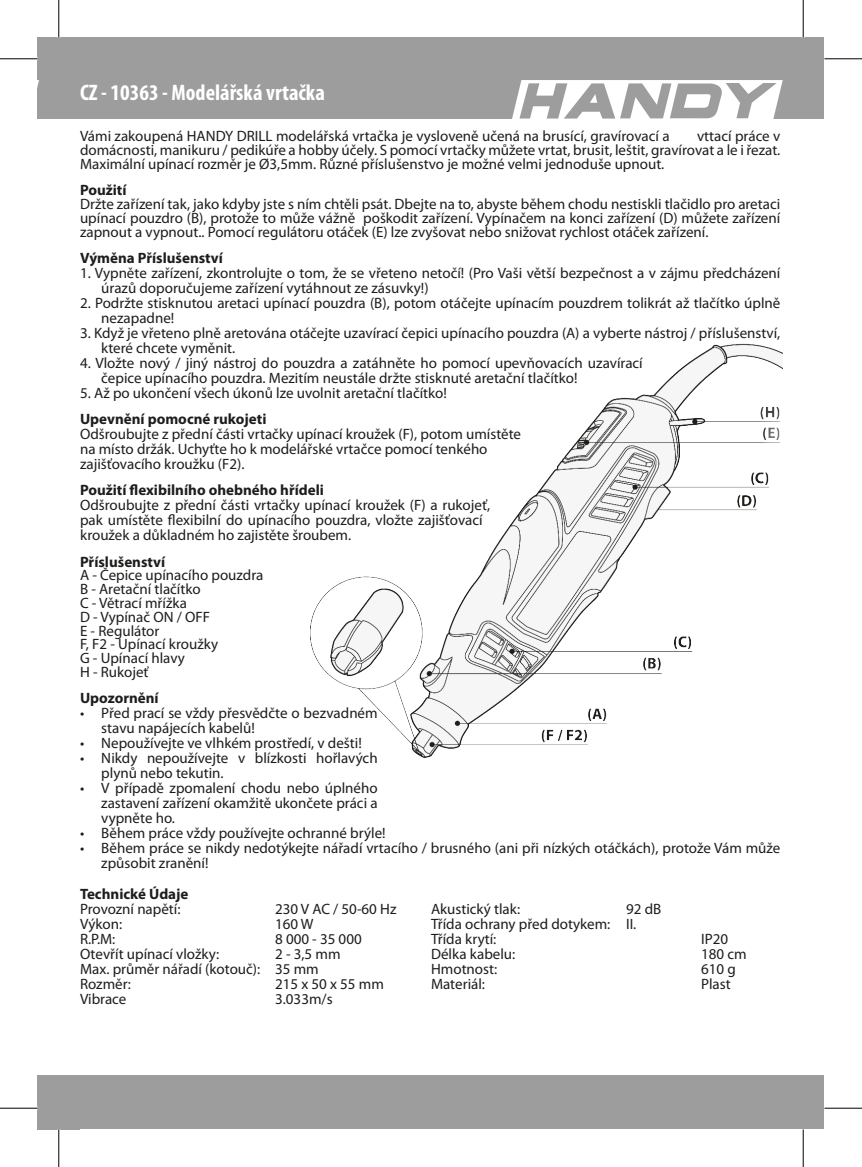
<style>
.page{position:relative;width:862px;height:1167px;background:#fff}
.page>*{position:absolute;margin:0;border:0;box-sizing:border-box;transform-origin:0 0}
.t1{font:700 condensed 22.5px "Myriad Pro";color:#fff}
.t2{font:15px/15px "Myriad Pro";color:#1d1d1b}
.t3{font:700 15px "Myriad Pro";color:#1d1d1b}
</style>
<div class="page">
<div style="left:38px;top:38px;width:786px;height:81px;background:#9d9d9d"></div>
<div style="left:38px;top:1075px;width:786px;height:53px;background:#9d9d9d"></div>
<svg style="left:512px;top:80px;width:270px;height:39px"></svg>
<img style="left:310px;top:343px;width:472px;height:415px">
<hr style="left:0;top:58px;width:38px;height:1px;background:#000">
<hr style="left:824px;top:58px;width:38px;height:1px;background:#000">
<hr style="left:0;top:1107px;width:38px;height:1px;background:#000">
<hr style="left:824px;top:1107px;width:38px;height:1px;background:#000">
<hr style="left:58px;top:0;width:1px;height:37px;background:#000">
<hr style="left:58px;top:1129px;width:1px;height:37px;background:#000">
<hr style="left:802px;top:0;width:1px;height:37px;background:#000">
<hr style="left:802px;top:1129px;width:1px;height:37px;background:#000">
<h1 class="t1" style="left:80px;top:78px;width:246px">CZ - 10363 - Modelářská vrtačka</h1>
<p class="t2" style="left:80px;top:129px;width:591px">Vámi zakoupená HANDY DRILL modelářská vrtačka je vysloveně učená na brusící, gravírovací a</p>
<p class="t2" style="left:80px;top:129px;width:702px;line-height:13.8px;text-align:justify;text-indent:617px">vttací práce v domácnosti, manikuru / pedikúře a hobby účely. S pomocí vrtačky můžete vrtat, brusit, leštit, gravírovat a le i řezat.<br>Maximální upínací rozměr je Ø3,5mm. Různé příslušenstvo je možné velmi jednoduše upnout.</p>
<p class="t3" style="left:80px;top:180px;width:48px">Použití</p>
<p class="t2" style="left:80px;top:197px;width:701px;line-height:13.8px;text-align:justify">Držte zařízení tak, jako kdyby jste s ním chtěli psát. Dbejte na to, abyste během chodu nestiskli tlačidlo pro aretaci upínací pouzdro (B), protože to může vážně poškodit zařízení. Vypínačem na konci zařízení (D) můžete zařízení zapnout a vypnout.. Pomocí regulátoru otáček (E) lze zvyšovat nebo snižovat rychlost otáček zařízení.</p>
<p class="t3" style="left:80px;top:248px;width:144px">Výměna Příslušenství</p>
<p class="t2" style="left:101px;top:265px;width:680px;text-indent:-21px">1. Vypněte zařízení, zkontrolujte o tom, že se vřeteno netočí! (Pro Vaši větší bezpečnost a v zájmu předcházení úrazů doporučujeme zařízení vytáhnout ze zásuvky!)</p>
<p class="t2" style="left:101px;top:295px;width:680px;text-indent:-21px">2. Podržte stisknutou aretaci upínací pouzdra (B), potom otáčejte upínacím pouzdrem tolikrát až tlačítko úplně nezapadne!</p>
<p class="t2" style="left:101px;top:325px;width:680px;text-indent:-21px">3. Když je vřeteno plně aretována otáčejte uzavírací čepici upínacího pouzdra (A) a vyberte nástroj / příslušenství, které chcete vyměnit.</p>
<p class="t2" style="left:101px;top:355px;width:543px;text-indent:-21px">4. Vložte nový / jiný nástroj do pouzdra a zatáhněte ho pomocí upevňovacích uzavírací čepice upínacího pouzdra. Mezitím neustále držte stisknuté aretační tlačítko!</p>
<p class="t2" style="left:80px;top:385px;width:368px">5. Až po ukončení všech úkonů lze uvolnit aretační tlačítko!</p>
<p class="t3" style="left:80px;top:409px;width:188px">Upevnění pomocné rukojeti</p>
<p class="t2" style="left:80px;top:426px;width:442px">Odšroubujte z přední části vrtačky upínací kroužek (F), potom umístěte na místo držák. Uchyťte ho k modelářské vrtačce pomocí tenkého zajišťovacího kroužku (F2).</p>
<p class="t3" style="left:80px;top:480px;width:245px">Použití flexibilního ohebného hřídeli</p>
<p class="t2" style="left:80px;top:497px;width:411px">Odšroubujte z přední části vrtačky upínací kroužek (F) a rukojeť, pak umístěte flexibilní do upínacího pouzdra, vložte zajišťovací kroužek a důkladném ho zajistěte šroubem.</p>
<p class="t3" style="left:80px;top:552px;width:87px">Příslušenství</p>
<p class="t2" style="left:80px;top:568px;width:185px;line-height:13.8px">A - Čepice upínacího pouzdra<br>B - Aretační tlačítko<br>C - Větrací mřížka<br>D - Vypínač ON / OFF<br>E - Regulátor<br>F, F2 - Upínací kroužky<br>G - Upínací hlavy<br>H - Rukojeť</p>
<p class="t3" style="left:80px;top:688px;width:80px">Upozornění</p>
<p class="t2" style="left:101px;top:705px;width:278px;text-indent:-21px">• Před prací se vždy přesvědčte o bezvadném stavu napájecích kabelů!</p>
<p class="t2" style="left:80px;top:735px;width:283px">• Nepoužívejte ve vlhkém prostředí, v dešti!</p>
<p class="t2" style="left:101px;top:750px;width:278px;text-indent:-21px">• Nikdy nepoužívejte v blízkosti hořlavých plynů nebo tekutin.</p>
<p class="t2" style="left:101px;top:780px;width:278px;text-align:justify;text-indent:-21px">• V případě zpomalení chodu nebo úplného zastavení zařízení okamžitě ukončete práci a vypněte ho.</p>
<p class="t2" style="left:80px;top:825px;width:307px">• Během práce vždy používejte ochranné brýle!</p>
<p class="t2" style="left:101px;top:840px;width:680px;text-indent:-21px">• Během práce se nikdy nedotýkejte nářadí vrtacího / brusného (ani při nízkých otáčkách), protože Vám může způsobit zranění!</p>
<p class="t3" style="left:80px;top:884px;width:110px">Technické Údaje</p>
<p class="t2" style="left:80px;top:901px;width:102px">Provozní napětí:</p>
<p class="t2" style="left:275px;top:901px;width:123px">230 V AC / 50-60 Hz</p>
<p class="t2" style="left:80px;top:916px;width:44px">Výkon:</p>
<p class="t2" style="left:275px;top:916px;width:40px">160 W</p>
<p class="t2" style="left:80px;top:931px;width:37px">R.P.M:</p>
<p class="t2" style="left:275px;top:931px;width:88px">8 000 - 35 000</p>
<p class="t2" style="left:80px;top:946px;width:141px">Otevřít upínací vložky:</p>
<p class="t2" style="left:80px;top:946px;width:262px;text-indent:195px">2 - 3,5 mm<br>Max. průměr nářadí (kotouč): 35 mm<br>Rozměr:</p>
<p class="t2" style="left:275px;top:976px;width:110px">215 x 50 x 55 mm</p>
<p class="t2" style="left:80px;top:991px;width:48px">Vibrace</p>
<p class="t2" style="left:275px;top:991px;width:59px">3.033m/s</p>
<p class="t2" style="left:431px;top:901px;width:232px;text-indent:195px">92 dB<br>Třída ochrany před dotykem: II.<br>Třída krytí:</p>
<p class="t2" style="left:431px;top:901px;width:91px">Akustický tlak:</p>
<p class="t2" style="left:701px;top:931px;width:28px">IP20</p>
<p class="t2" style="left:431px;top:946px;width:86px">Délka kabelu:</p>
<p class="t2" style="left:701px;top:946px;width:47px">180 cm</p>
<p class="t2" style="left:431px;top:961px;width:68px">Hmotnost:</p>
<p class="t2" style="left:701px;top:961px;width:36px">610 g</p>
<p class="t2" style="left:431px;top:976px;width:56px">Materiál:</p>
<p class="t2" style="left:701px;top:976px;width:31px">Plast</p>
</div>
